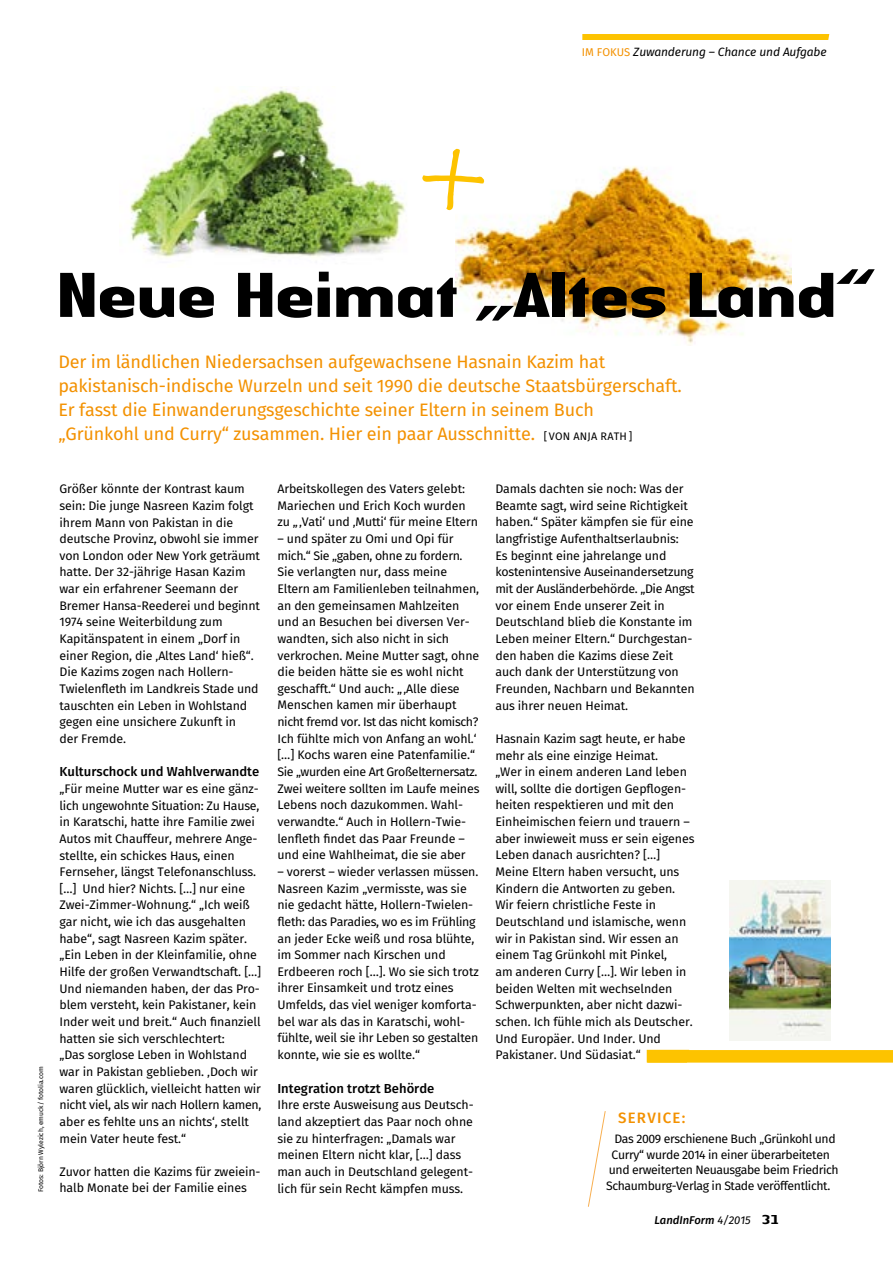
<style>
.page{position:relative;width:893px;height:1263px;background:#fff}
.page>*{position:absolute;margin:0;border:0;box-sizing:border-box;transform-origin:0 0}
.t1{font:700 66px "Authentic Sans Std";letter-spacing:-.05em;color:#000}
.t2{font:18px/24px "Fira Sans";letter-spacing:-.01em;color:#f39100}
.t3{font:500 15px "Fira Sans";letter-spacing:.085em;color:#f39100}
.t4{font:500 13.05px "Fira Sans";color:#000}
.t5{font:12.3px/16.6px "Fira Sans";letter-spacing:-.01em;color:#000}
.t6{font:12.15px "Fira Sans";letter-spacing:-.03em;color:#000}
.t7{font:italic 12px "Fira Sans";letter-spacing:-.01em;color:#000}
.t8{font:italic 500 11.25px "Fira Sans";color:#000}
.t9{font:6.75px "Fira Sans";letter-spacing:-.01em;color:#000}
.s1{font-style:normal;font-size:11.25px;color:#f39100}
.s2{font-size:10.8px;color:#000}
.s3{font-weight:400}
.s4{font-family:"Authentic Sans Std";font-weight:700;font-style:normal;font-size:13.5px}
</style>
<div class="page">
<img style="left:130px;top:87px;width:275px;height:171px">
<img style="left:455px;top:166px;width:336px;height:179px">
<svg style="left:422px;top:148px;width:62px;height:64px"></svg>
<svg style="left:582px;top:34px;width:247px;height:6px"></svg>
<svg style="left:587px;top:1111px;width:19px;height:96px"></svg>
<svg style="left:646px;top:1050px;width:247px;height:12px;background:#fdc301"></svg>
<img style="left:729px;top:881px;width:101px;height:159px">
<h1 class="t7" style="left:582px;top:44px;width:246px"><span class="s1">IM FOKUS</span> Zuwanderung – Chance und Aufgabe</h1>
<p class="t9" style="left:36px;top:1192px;width:127px;rotate:-90deg">Fotos: Björn Wylezich, emuck / fotolia.com</p>
<h2 class="t1" style="left:55px;top:253px;width:821px">Neue Heimat „Altes Land“</h2>
<h3 class="t2" style="left:58px;top:351px;width:625px">Der im ländlichen Niedersachsen aufgewachsene Hasnain Kazim hat pakistanisch-indische Wurzeln und seit 1990 die deutsche Staatsbürgerschaft.<br>Er fasst die Einwanderungsgeschichte seiner Eltern in seinem Buch<br>„Grünkohl und Curry“ zusammen. Hier ein paar Ausschnitte. <span class="s2">[ VON ANJA RATH ]</span></h3>
<h1 class="t5" style="left:60px;top:481px;width:202px">Größer könnte der Kontrast kaum sein: Die junge Nasreen Kazim folgt ihrem Mann von Pakistan in die deutsche Provinz, obwohl sie immer von London oder New York geträumt hatte. Der 32-jährige Hasan Kazim war ein erfahrener Seemann der<br>Bremer Hansa-Reederei und beginnt<br>1974 seine Weiterbildung zum<br>Kapitänspatent in einem „Dorf in einer Region, die ‚Altes Land‘ hieß“.<br>Die Kazims zogen nach Hollern-<br>Twielenfleth im Landkreis Stade und tauschten ein Leben in Wohlstand gegen eine unsichere Zukunft in<br>der Fremde.</h1>
<h4 class="t4" style="left:60px;top:762px;width:201px">Kulturschock und Wahlverwandte</h4>
<p class="t5" style="left:60px;top:781px;width:203px">„Für meine Mutter war es eine gänz&shy;lich ungewohnte Situation: Zu Hause, in Karatschi, hatte ihre Familie zwei Autos mit Chauffeur, mehrere Ange&shy;stellte, ein schickes Haus, einen Fernseher, längst Telefonanschluss. […] Und hier? Nichts. […] nur eine Zwei-Zimmer-Wohnung.“ „Ich weiß gar nicht, wie ich das ausgehalten habe“, sagt Nasreen Kazim später. „Ein Leben in der Kleinfamilie, ohne Hilfe der großen Verwandtschaft. […] Und niemanden haben, der das Pro&shy;blem versteht, kein Pakistaner, kein Inder weit und breit.“ Auch finanziell hatten sie sich verschlechtert:<br>„Das sorglose Leben in Wohlstand war in Pakistan geblieben. ‚Doch wir waren glücklich, vielleicht hatten wir nicht viel, als wir nach Hollern kamen, aber es fehlte uns an nichts‘, stellt mein Vater heute fest.“</p>
<p class="t5" style="left:60px;top:1164px;width:203px">Zuvor hatten die Kazims für zweiein&shy;halb Monate bei der Familie eines</p>
<p class="t5" style="left:277px;top:481px;width:202px">Arbeitskollegen des Vaters gelebt:<br>Mariechen und Erich Koch wurden zu „ ‚Vati‘ und ‚Mutti‘ für meine Eltern</p>
<p class="t5" style="left:277px;top:531px;width:203px">– und später zu Omi und Opi für mich.“ Sie „gaben, ohne zu fordern.<br>Sie verlangten nur, dass meine Eltern am Familienleben teilnahmen, an den gemeinsamen Mahlzeiten und an Besuchen bei diversen Ver&shy;wandten, sich also nicht in sich verkrochen. Meine Mutter sagt, ohne die beiden hätte sie es wohl nicht geschafft.“ Und auch: „ ‚Alle diese Menschen kamen mir überhaupt nicht fremd vor. Ist das nicht komisch?<br>Ich fühlte mich von Anfang an wohl.‘ […] Kochs waren eine Patenfamilie.“ Sie „wurden eine Art Großelternersatz.<br>Zwei weitere sollten im Laufe meines Lebens noch dazukommen. Wahl&shy;verwandte.“ Auch in Hollern-Twie&shy;lenfleth findet das Paar Freunde – und eine Wahlheimat, die sie aber</p>
<p class="t5" style="left:277px;top:864px;width:203px">– vorerst – wieder verlassen müssen.<br>Nasreen Kazim „vermisste, was sie nie gedacht hätte, Hollern-Twielen&shy;fleth: das Paradies, wo es im Frühling an jeder Ecke weiß und rosa blühte, im Sommer nach Kirschen und Erdbeeren roch […]. Wo sie sich trotz ihrer Einsamkeit und trotz eines Umfelds, das viel weniger komforta&shy;bel war als das in Karatschi, wohl&shy;fühlte, weil sie ihr Leben so gestalten konnte, wie sie es wollte.“</p>
<h4 class="t4" style="left:277px;top:1079px;width:158px">Integration trotzt Behörde</h4>
<p class="t5" style="left:277px;top:1097px;width:198px">Ihre erste Ausweisung aus Deutsch&shy;land akzeptiert das Paar noch ohne sie zu hinterfragen: „Damals war meinen Eltern nicht klar, […] dass man auch in Deutschland gelegent&shy;lich für sein Recht kämpfen muss.</p>
<p class="t5" style="left:495px;top:481px;width:201px">Damals dachten sie noch: Was der Beamte sagt, wird seine Richtigkeit haben.“ Später kämpfen sie für eine langfristige Aufenthaltserlaubnis:<br>Es beginnt eine jahrelange und kostenintensive Auseinandersetzung mit der Ausländerbehörde. „Die Angst vor einem Ende unserer Zeit in Deutschland blieb die Konstante im Leben meiner Eltern.“ Durchgestan&shy;den haben die Kazims diese Zeit auch dank der Unterstützung von Freunden, Nachbarn und Bekannten aus ihrer neuen Heimat.</p>
<p class="t5" style="left:495px;top:731px;width:201px">Hasnain Kazim sagt heute, er habe mehr als eine einzige Heimat.<br>„Wer in einem anderen Land leben will, sollte die dortigen Gepflogen&shy;heiten respektieren und mit den<br>Einheimischen feiern und trauern – aber inwieweit muss er sein eigenes<br>Leben danach ausrichten? […]<br>Meine Eltern haben versucht, uns<br>Kindern die Antworten zu geben.<br>Wir feiern christliche Feste in<br>Deutschland und islamische, wenn wir in Pakistan sind. Wir essen an einem Tag Grünkohl mit Pinkel,<br>am anderen Curry […]. Wir leben in beiden Welten mit wechselnden<br>Schwerpunkten, aber nicht dazwi&shy;schen. Ich fühle mich als Deutscher.<br>Und Europäer. Und Inder. Und<br>Pakistaner. Und Südasiat.“</p>
<h5 class="t3" style="left:618px;top:1107px;width:69px">SERVICE:</h5>
<p class="t6" style="left:614px;top:1130px;width:223px">Das 2009 erschienene Buch „Grünkohl und</p>
<p class="t6" style="left:612px;top:1146px;width:220px">Curry“ wurde 2014 in einer überarbeiteten</p>
<p class="t6" style="left:609px;top:1161px;width:231px">und erweiterten Neuausgabe beim Friedrich</p>
<p class="t6" style="left:606px;top:1177px;width:226px">Schaumburg-Verlag in Stade veröffentlicht.</p>
<p class="t8" style="left:654px;top:1212px;width:126px">LandInForm <span class="s3">4/2015</span> <span class="s4">31</span></p>
</div>
